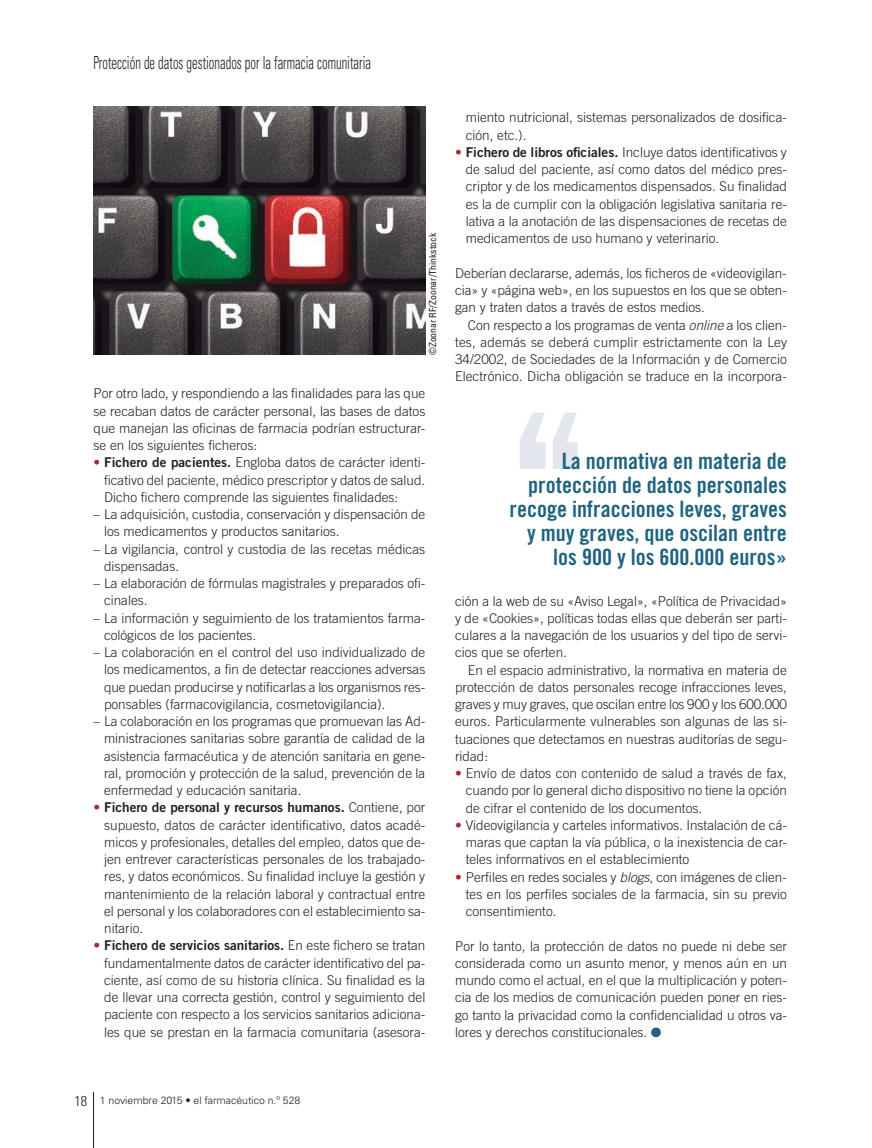
<style>
.page{position:relative;width:872px;height:1148px;background:#fff}
.page>*{position:absolute;margin:0;border:0;box-sizing:border-box;transform-origin:0 0}
.t1{font:22.5px/24px "Trade Gothic LT Std Bd Cn 20";color:#1f6480;text-align:right}
.t2{font:300 condensed 18px "Univers LT Std";color:#231f20;scale:.7 1}
.t3{font:300 condensed 14.25px "Univers LT Std";color:#231f20}
.t4{font:300 13.5px/17.2px "Trade Gothic LT Std";color:#231f20;text-align:justify}
.t5{font:13.5px "Trade Gothic LT Std Bd 2";color:#231f20}
.t6{font:300 10.5px "Univers LT Std";color:#231f20}
.t7{font:condensed 9.75px "Univers LT Std";color:#231f20}
.s1{font-family:"Trade Gothic LT Std Bd 2";font-weight:400;color:#a72b30}
.s2{font-family:"Trade Gothic LT Std Bd 2";font-weight:400}
.s3{color:#a72b30}
.s4{font-family:"Trade Gothic LT Std";font-weight:300}
.s5{font-style:italic}
.s6{color:#1f6480}
</style>
<div class="page">
<hr style="left:93px;top:1092px;width:1px;height:56px;background:#231f20">
<svg style="left:553px;top:412px;width:24px;height:57px"></svg>
<svg style="left:520px;top:412px;width:25px;height:57px"></svg>
<img style="left:94px;top:106px;width:331px;height:249px">
<h2 class="t2" style="left:93px;top:52px;width:398px">Protección de datos gestionados por la farmacia comunitaria</h2>
<p class="t7" style="left:426px;top:355px;width:124px;rotate:-90deg">©Zoonar RF/Zoonar/Thinkstock</p>
<p class="t4" style="left:94px;top:385px;width:333px">Por otro lado, y respondiendo a las finalidades para las que se recaban datos de carácter personal, las bases de datos que manejan las oficinas de farmacia podrían estructurar&shy;se en los siguientes ficheros:</p>
<p class="t4" style="left:104px;top:454px;width:323px;text-indent:-11px"><span class="s1">•</span> <span class="s2">Fichero de pacientes.</span> Engloba datos de carácter identi&shy;ficativo del paciente, médico prescriptor y datos de salud.<br>Dicho fichero comprende las siguientes finalidades:</p>
<p class="t4" style="left:104px;top:506px;width:323px;text-indent:-11px">– La adquisición, custodia, conservación y dispensación de los medicamentos y productos sanitarios.</p>
<p class="t4" style="left:104px;top:540px;width:323px;text-indent:-11px">– La vigilancia, control y custodia de las recetas médicas dispensadas.</p>
<p class="t4" style="left:104px;top:575px;width:323px;text-indent:-11px">– La elaboración de fórmulas magistrales y preparados ofi&shy;cinales.</p>
<p class="t4" style="left:104px;top:609px;width:323px;text-indent:-11px">– La información y seguimiento de los tratamientos farma&shy;cológicos de los pacientes.</p>
<p class="t4" style="left:104px;top:644px;width:323px;text-indent:-11px">– La colaboración en el control del uso individualizado de los medicamentos, a fin de detectar reacciones adversas que puedan producirse y notificarlas a los organismos res&shy;ponsables (farmacovigilancia, cosmetovigilancia).</p>
<p class="t4" style="left:104px;top:713px;width:323px;text-indent:-11px">– La colaboración en los programas que promuevan las Ad&shy;ministraciones sanitarias sobre garantía de calidad de la asistencia farmacéutica y de atención sanitaria en gene&shy;ral, promoción y protección de la salud, prevención de la enfermedad y educación sanitaria.</p>
<p class="t5" style="left:94px;top:799px;width:333px"><span class="s3">•</span> Fichero de personal y recursos humanos. <span class="s4">Contiene, por</span></p>
<p class="t4" style="left:104px;top:816px;width:323px">supuesto, datos de carácter identificativo, datos acadé&shy;micos y profesionales, detalles del empleo, datos que de&shy;jen entrever características personales de los trabajado&shy;res, y datos económicos. Su finalidad incluye la gestión y mantenimiento de la relación laboral y contractual entre el personal y los colaboradores con el establecimiento sa&shy;nitario.</p>
<p class="t5" style="left:94px;top:937px;width:333px"><span class="s3">•</span> Fichero de servicios sanitarios. <span class="s4">En este fichero se tratan</span></p>
<p class="t4" style="left:104px;top:954px;width:323px">fundamentalmente datos de carácter identificativo del pa&shy;ciente, así como de su historia clínica. Su finalidad es la de llevar una correcta gestión, control y seguimiento del paciente con respecto a los servicios sanitarios adiciona&shy;les que se prestan en la farmacia comunitaria (asesora-</p>
<p class="t4" style="left:466px;top:109px;width:323px">miento nutricional, sistemas personalizados de dosifica&shy;ción, etc.).</p>
<p class="t4" style="left:466px;top:143px;width:323px;text-indent:-11px"><span class="s1">•</span> <span class="s2">Fichero de libros oficiales.</span> Incluye datos identificativos y de salud del paciente, así como datos del médico pres&shy;criptor y de los medicamentos dispensados. Su finalidad es la de cumplir con la obligación legislativa sanitaria re&shy;lativa a la anotación de las dispensaciones de recetas de medicamentos de uso humano y veterinario.</p>
<p class="t4" style="left:455px;top:264px;width:333px">Deberían declararse, además, los ficheros de «videovigilan&shy;cia» y «página web», en los supuestos en los que se obten&shy;gan y traten datos a través de estos medios.</p>
<p class="t4" style="left:455px;top:316px;width:333px;text-indent:13px">Con respecto a los programas de venta <span class="s5">online</span> a los clien&shy;tes, además se deberá cumplir estrictamente con la Ley 34/2002, de Sociedades de la Información y de Comercio Electrónico. Dicha obligación se traduce en la incorpora-</p>
<h1 class="t1" style="left:509px;top:448px;width:279px">La normativa en materia de protección de datos personales recoge infracciones leves, graves y muy graves, que oscilan entre los 900 y los 600.000 euros»</h1>
<p class="t4" style="left:455px;top:592px;width:333px">ción a la web de su «Aviso Legal», «Política de Privacidad» y de «Cookies», políticas todas ellas que deberán ser parti&shy;culares a la navegación de los usuarios y del tipo de servi&shy;cios que se oferten.</p>
<p class="t4" style="left:455px;top:661px;width:333px;text-indent:13px">En el espacio administrativo, la normativa en materia de protección de datos personales recoge infracciones leves, graves y muy graves, que oscilan entre los 900 y los 600.000 euros. Particularmente vulnerables son algunas de las si&shy;tuaciones que detectamos en nuestras auditorías de segu&shy;ridad:</p>
<p class="t4" style="left:466px;top:764px;width:323px;text-indent:-11px"><span class="s3">•</span> Envío de datos con contenido de salud a través de fax, cuando por lo general dicho dispositivo no tiene la opción de cifrar el contenido de los documentos.</p>
<p class="t4" style="left:466px;top:816px;width:323px;text-indent:-11px"><span class="s3">•</span> Videovigilancia y carteles informativos. Instalación de cá&shy;maras que captan la vía pública, o la inexistencia de car&shy;teles informativos en el establecimiento</p>
<p class="t4" style="left:466px;top:868px;width:323px;text-indent:-11px"><span class="s3">•</span> Perfiles en redes sociales y <span class="s5">blogs</span>, con imágenes de clien&shy;tes en los perfiles sociales de la farmacia, sin su previo consentimiento.</p>
<p class="t4" style="left:455px;top:937px;width:333px">Por lo tanto, la protección de datos no puede ni debe ser considerada como un asunto menor, y menos aún en un mundo como el actual, en el que la multiplicación y poten&shy;cia de los medios de comunicación pueden poner en ries&shy;go tanto la privacidad como la confidencialidad u otros va&shy;lores y derechos constitucionales. <span class="s6">●</span></p>
<p class="t3" style="left:74px;top:1092px;width:14px">18</p>
<p class="t6" style="left:100px;top:1094px;width:202px">1 noviembre 2015 • el farmacéutico n.º 528</p>
</div>
